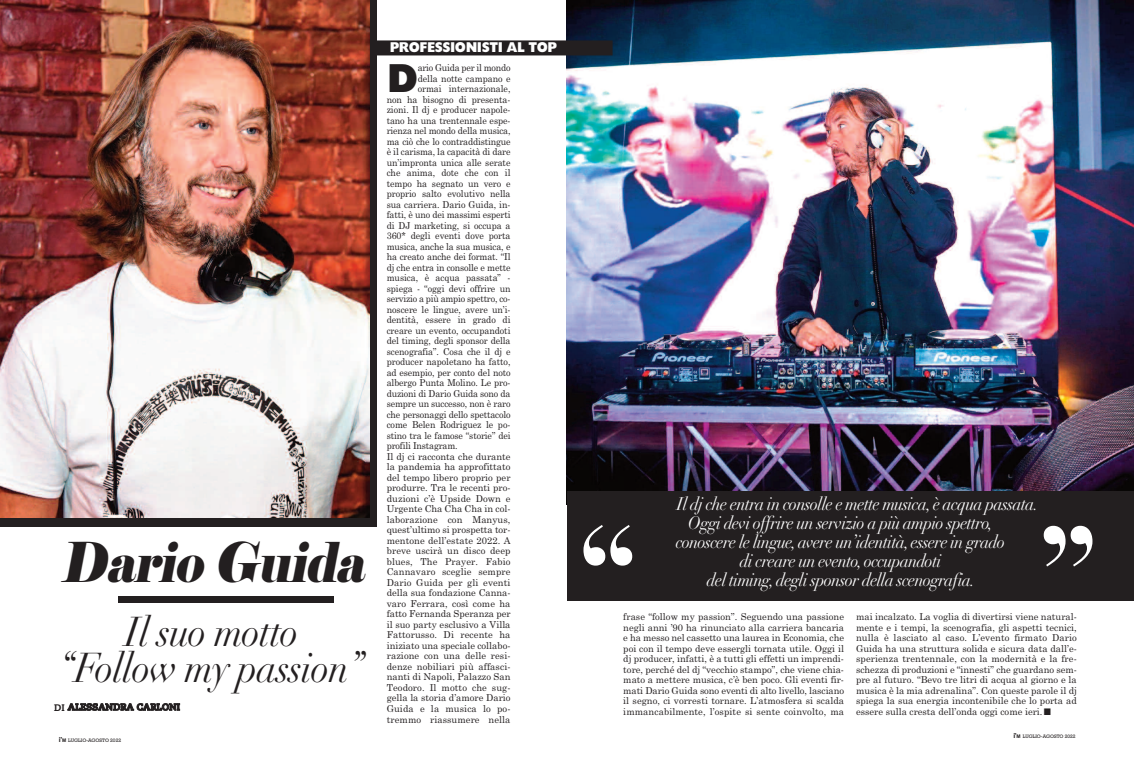
<style>
.page{position:relative;width:1134px;height:780px;background:#fff}
.page>*{position:absolute;margin:0;border:0;box-sizing:border-box;transform-origin:0 0}
.t1{font:700 130px "Didot";color:#fff}
.t2{font:italic 55px "Elephant";color:#231f20;scale:.9 1}
.t3{font:italic 41px/35.7px "Didot";letter-spacing:-.015em;color:#231f20;text-align:center;scale:.91 1}
.t4{font:37.1px "Headline NEWS";color:#231f20}
.t5{font:900 32.8px "Arial";color:#231f20;scale:.91 1}
.t6{font:italic 18px "Didot";letter-spacing:-.03em;color:#fff;scale:.91 1}
.t7{font:13px "Headline NEWS";letter-spacing:-.035em;color:#fff;scale:.94 1}
.t8{font:9.5px/10.5px "Century Schoolbook";letter-spacing:-.005em;color:#231f20;text-align:justify}
.t9{font:9.5px "Century Schoolbook";letter-spacing:-.005em;color:#231f20;scale:.94 1}
.t10{font:9.5px "Caecilia Heavy Os F";color:#231f20}
.t11{font:5px "Rockwell";color:#231f20}
.s1{font-family:"Arial";font-weight:700;font-size:7px}
.s2{font-family:"Arial";font-weight:700}
</style>
<div class="page">
<img style="left:567px;top:0;width:566px;height:491px">
<div style="left:567px;top:491px;width:566px;height:109px;background:#231f20"></div>
<div style="left:0;top:0;width:377px;height:527px;background:#231f20"></div>
<div style="left:339px;top:40px;width:274px;height:15px;background:#231f20"></div>
<img style="left:0;top:0;width:369px;height:517px">
<div style="left:118px;top:596px;width:216px;height:7px;background:#231f20"></div>
<h2 class="t2" style="left:60px;top:528px;width:354px">Dario Guida</h2>
<h3 class="t3" style="left:59px;top:614px;width:338px">Il suo motto<br>“Follow my passion”</h3>
<p class="t10" style="left:54px;top:701px;width:130px">AF ^IBPP^KAO^=`^OILKF=</p>
<p class="t11" style="left:59px;top:737px;width:64px"><span class="s1">i’</span><span class="s2">M</span> LUGLIO-AGOSTO 2022</p>
<h3 class="t7" style="left:390px;top:41px;width:179px">PROFESSIONISTI AL TOP</h3>
<h3 class="t4" style="left:387px;top:62px;width:33px">D</h3>
<p class="t9" style="left:418px;top:62px;width:100px">ario Guida per il mondo</p>
<p class="t9" style="left:418px;top:73px;width:100px">della notte campano e</p>
<p class="t9" style="left:418px;top:83px;width:100px">ormai internazionale,</p>
<p class="t9" style="left:387px;top:94px;width:133px">non ha bisogno di presenta-</p>
<p class="t9" style="left:387px;top:104px;width:133px">zioni. Il dj e producer napole-</p>
<p class="t9" style="left:387px;top:115px;width:133px">tano ha una trentennale espe-</p>
<p class="t9" style="left:387px;top:125px;width:133px">rienza nel mondo della musica,</p>
<p class="t9" style="left:387px;top:136px;width:133px">ma ciò che lo contraddistingue</p>
<p class="t9" style="left:387px;top:146px;width:133px">è il carisma, la capacità di dare</p>
<p class="t9" style="left:387px;top:157px;width:133px">un’impronta unica alle serate</p>
<p class="t9" style="left:387px;top:167px;width:133px">che anima, dote che con il</p>
<p class="t9" style="left:387px;top:178px;width:133px">tempo ha segnato un vero e</p>
<p class="t9" style="left:387px;top:188px;width:133px">proprio salto evolutivo nella</p>
<p class="t9" style="left:387px;top:199px;width:133px">sua carriera. Dario Guida, in-</p>
<p class="t9" style="left:387px;top:209px;width:133px">fatti, è uno dei massimi esperti</p>
<p class="t9" style="left:387px;top:220px;width:133px">di DJ marketing, si occupa a</p>
<p class="t9" style="left:387px;top:230px;width:133px">360* degli eventi dove porta</p>
<p class="t9" style="left:387px;top:241px;width:133px">musica, anche la sua musica, e</p>
<p class="t9" style="left:387px;top:251px;width:133px">ha creato anche dei format. “Il</p>
<p class="t9" style="left:387px;top:262px;width:133px">dj che entra in consolle e mette</p>
<p class="t9" style="left:387px;top:272px;width:133px">musica, è acqua passata” -</p>
<p class="t9" style="left:387px;top:283px;width:133px">spiega - “oggi devi offrire un</p>
<p class="t9" style="left:387px;top:293px;width:133px">servizio a più ampio spettro, co-</p>
<p class="t9" style="left:387px;top:304px;width:133px">noscere le lingue, avere un’i-</p>
<p class="t9" style="left:387px;top:314px;width:133px">dentità, essere in grado di</p>
<p class="t9" style="left:387px;top:325px;width:133px">creare un evento, occupandoti</p>
<p class="t9" style="left:387px;top:335px;width:133px">del timing, degli sponsor della</p>
<p class="t9" style="left:387px;top:346px;width:133px">scenografia”. Cosa che il dj e</p>
<p class="t9" style="left:387px;top:356px;width:133px">producer napoletano ha fatto,</p>
<p class="t9" style="left:387px;top:367px;width:133px">ad esempio, per conto del noto</p>
<p class="t9" style="left:387px;top:377px;width:133px">albergo Punta Molino. Le pro-</p>
<p class="t9" style="left:387px;top:388px;width:133px">duzioni di Dario Guida sono da</p>
<p class="t9" style="left:387px;top:398px;width:133px">sempre un successo, non è raro</p>
<p class="t9" style="left:387px;top:409px;width:133px">che personaggi dello spettacolo</p>
<p class="t9" style="left:387px;top:419px;width:133px">come Belen Rodriguez le po-</p>
<p class="t9" style="left:387px;top:430px;width:133px">stino tra le famose “storie” dei</p>
<p class="t9" style="left:387px;top:440px;width:77px">profili Instagram.</p>
<p class="t8" style="left:387px;top:451px;width:125px">Il dj ci racconta che durante</p>
<p class="t8" style="left:387px;top:462px;width:125px">la pandemia ha approfittato</p>
<p class="t8" style="left:387px;top:472px;width:125px">del tempo libero proprio per</p>
<p class="t8" style="left:387px;top:483px;width:125px">produrre. Tra le recenti pro-</p>
<p class="t8" style="left:387px;top:493px;width:125px">duzioni c’è Upside Down e</p>
<p class="t8" style="left:387px;top:504px;width:125px">Urgente Cha Cha Cha in col-</p>
<p class="t8" style="left:387px;top:514px;width:125px">laborazione con Manyus,</p>
<p class="t8" style="left:387px;top:525px;width:125px">quest’ultimo si prospetta tor-</p>
<p class="t8" style="left:387px;top:535px;width:125px">mentone dell’estate 2022. A</p>
<p class="t8" style="left:387px;top:546px;width:125px">breve uscirà un disco deep</p>
<p class="t8" style="left:387px;top:556px;width:125px">blues, The Prayer. Fabio</p>
<p class="t8" style="left:387px;top:567px;width:125px">Cannavaro sceglie sempre</p>
<p class="t8" style="left:387px;top:577px;width:125px">Dario Guida per gli eventi</p>
<p class="t8" style="left:387px;top:588px;width:125px">della sua fondazione Canna-</p>
<p class="t8" style="left:387px;top:598px;width:125px">varo Ferrara, così come ha</p>
<p class="t8" style="left:387px;top:609px;width:125px">fatto Fernanda Speranza per</p>
<p class="t8" style="left:387px;top:619px;width:125px">il suo party esclusivo a Villa</p>
<p class="t8" style="left:387px;top:630px;width:125px">Fattorusso. Di recente ha</p>
<p class="t8" style="left:387px;top:640px;width:125px">iniziato una speciale collabo-</p>
<p class="t8" style="left:387px;top:651px;width:125px">razione con una delle resi-</p>
<p class="t8" style="left:387px;top:661px;width:125px">denze nobiliari più affasci-</p>
<p class="t8" style="left:387px;top:672px;width:125px">nanti di Napoli, Palazzo San</p>
<p class="t8" style="left:387px;top:682px;width:125px">Teodoro. Il motto che sug-</p>
<p class="t8" style="left:387px;top:693px;width:125px">gella la storia d’amore Dario</p>
<p class="t8" style="left:387px;top:703px;width:125px">Guida e la musica lo po-</p>
<p class="t8" style="left:387px;top:714px;width:125px">tremmo riassumere nella</p>
<h3 class="t6" style="left:677px;top:493px;width:399px">Il dj che entra in consolle e mette musica, è acqua passata.</h3>
<h3 class="t6" style="left:688px;top:512px;width:336px">Oggi devi offrire un servizio a più ampio spettro,</h3>
<h3 class="t6" style="left:676px;top:531px;width:363px">conoscere le lingue,avere un’identità, essere in grado</h3>
<h3 class="t6" style="left:740px;top:550px;width:223px">di creare un evento, occupandoti</h3>
<h3 class="t6" style="left:707px;top:569px;width:296px">del timing,degli sponsor della scenografia.</h3>
<h1 class="t1" style="left:578px;top:492px;width:62px">“</h1>
<h1 class="t1" style="left:1098px;top:599px;width:62px;rotate:-180deg">“</h1>
<p class="t8" style="left:623px;top:611px;width:222px">frase “follow my passion”. Seguendo una passione negli anni ’90 ha rinunciato alla carriera bancaria e ha messo nel cassetto una laurea in Economia, che poi con il tempo deve essergli tornata utile. Oggi il dj producer, infatti, è a tutti gli effetti un imprendi&shy;tore, perché del dj “vecchio stampo”, che viene chia&shy;mato a mettere musica, c’è ben poco. Gli eventi fir&shy;mati Dario Guida sono eventi di alto livello, lasciano il segno, ci vorresti tornare. L’atmosfera si scalda immancabilmente, l’ospite si sente coinvolto, ma</p>
<p class="t8" style="left:856px;top:611px;width:222px">mai incalzato. La voglia di divertirsi viene natural&shy;mente e i tempi, la scenografia, gli aspetti tecnici, nulla è lasciato al caso. L’evento firmato Dario Guida ha una struttura solida e sicura data dall’e&shy;sperienza trentennale, con la modernità e la fre&shy;schezza di produzioni e “innesti” che guardano sem&shy;pre al futuro. “Bevo tre litri di acqua al giorno e la musica è la mia adrenalina”. Con queste parole il dj spiega la sua energia incontenibile che lo porta ad essere sulla cresta dell’onda oggi come ieri.</p>
<p class="t11" style="left:1013px;top:733px;width:64px"><span class="s1">i’</span><span class="s2">M</span> LUGLIO-AGOSTO 2022</p>
<h3 class="t5" style="left:1042px;top:684px;width:12px">.</h3>
</div>
